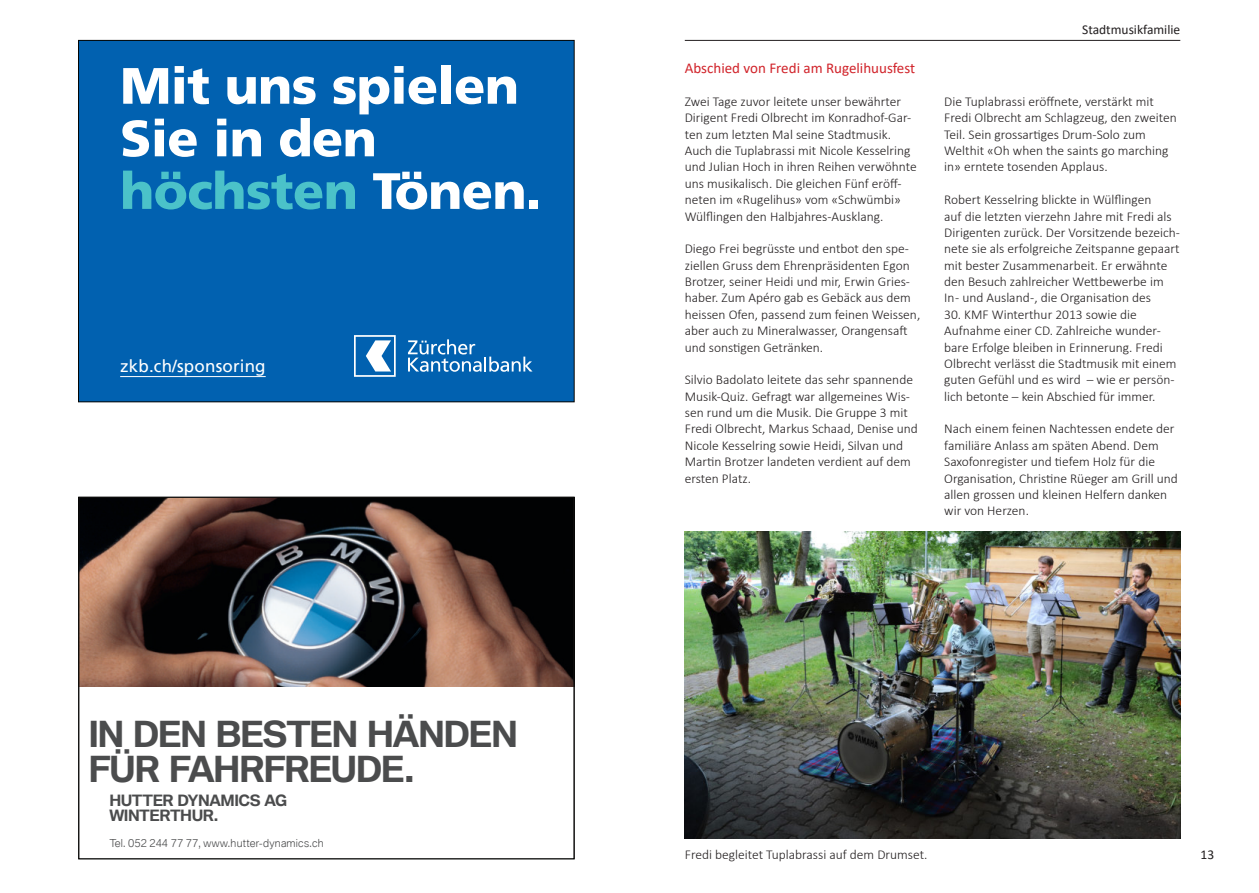
<style>
.page{position:relative;width:1259px;height:893px;background:#fff}
.page>*{position:absolute;margin:0;border:0;box-sizing:border-box;transform-origin:0 0}
.t1{font:900 51px/52.7px "Frutigerfor ZKB";letter-spacing:-.01em;color:#fff}
.t2{font:700 34.95px/35px "BMW Type Global Pro";letter-spacing:-.045em;color:#4b4c4d}
.t3{font:16.95px "Frutigerfor ZKB";letter-spacing:.01em;color:#fff}
.t4{font:700 15.15px/15.1px "BMW Type Global Pro";letter-spacing:-.03em;color:#4b4c4d}
.t5{font:15px "Calibri";color:#d1232a}
.t6{font:300 13.5px/16.4px "Calibri";color:#231f20}
.t7{font:13.5px "Calibri";color:#231f20}
.t8{font:300 10.65px "BMW Type Global Pro";letter-spacing:.02em;color:#4b4c4d}
.s1{color:#4bc2c9}
</style>
<div class="page">
<hr style="left:685px;top:40px;width:495px;height:1px;background:#231f20">
<img style="left:685px;top:531px;width:495px;height:307px">
<div style="left:80px;top:42px;width:492px;height:358px;background:#0161b0"></div>
<hr style="left:120px;top:376px;width:146px;height:1px;background:#fff">
<svg style="left:354px;top:335px;width:42px;height:42px"></svg>
<svg style="left:408px;top:339px;width:124px;height:33px;background:#3782c0"></svg>
<img style="left:81px;top:499px;width:491px;height:188px">
<h1 class="t1" style="left:120px;top:60px;width:423px">Mit uns spielen<br>Sie in den <span class="s1">höchsten</span> Tönen.</h1>
<p class="t3" style="left:120px;top:359px;width:147px">zkb.ch/sponsoring</p>
<h2 class="t2" style="left:88px;top:718px;width:431px">IN DEN BESTEN HÄNDEN<br>FÜR FAHRFREUDE.</h2>
<p class="t4" style="left:109px;top:793px;width:179px">HUTTER DYNAMICS AG<br>WINTERTHUR.</p>
<p class="t8" style="left:109px;top:837px;width:216px">Tel. 052 244 77 77, www.hutter-dynamics.ch</p>
<p class="t5" style="left:685px;top:59px;width:232px">Abschied von Fredi am Rugelihuusfest</p>
<p class="t6" style="left:685px;top:93px;width:233px">Zwei Tage zuvor leitete unser bewährter Dirigent Fredi Olbrecht im Konradhof-Gar&shy;ten zum letzten Mal seine Stadtmusik.<br>Auch die Tuplabrassi mit Nicole Kesselring und Julian Hoch in ihren Reihen verwöhnte uns musikalisch. Die gleichen Fünf eröff&shy;neten im «Rugelihus» vom «Schwümbi» Wülflingen den Halbjahres-Ausklang.</p>
<p class="t6" style="left:685px;top:240px;width:237px">Diego Frei begrüsste und entbot den spe&shy;ziellen Gruss dem Ehrenpräsidenten Egon Brotzer, seiner Heidi und mir, Erwin Gries&shy;haber. Zum Apéro gab es Gebäck aus dem heissen Ofen, passend zum feinen Weissen, aber auch zu Mineralwasser, Orangensaft und sonstigen Getränken.</p>
<p class="t6" style="left:685px;top:371px;width:235px">Silvio Badolato leitete das sehr spannende Musik-Quiz. Gefragt war allgemeines Wis&shy;sen rund um die Musik. Die Gruppe 3 mit Fredi Olbrecht, Markus Schaad, Denise und Nicole Kesselring sowie Heidi, Silvan und Martin Brotzer landeten verdient auf dem ersten Platz.</p>
<p class="t7" style="left:1082px;top:21px;width:100px">Stadtmusikfamilie</p>
<p class="t6" style="left:944px;top:93px;width:234px">Die Tuplabrassi eröffnete, verstärkt mit Fredi Olbrecht am Schlagzeug, den zweiten Teil. Sein grossartiges Drum-Solo zum Welthit «Oh when the saints go marching in» erntete tosenden Applaus.</p>
<p class="t6" style="left:944px;top:191px;width:237px">Robert Kesselring blickte in Wülflingen<br>auf die letzten vierzehn Jahre mit Fredi als Dirigenten zurück. Der Vorsitzende bezeich&shy;nete sie als erfolgreiche Zeitspanne gepaart mit bester Zusammenarbeit. Er erwähnte den Besuch zahlreicher Wettbewerbe im<br>In - und Ausland -, die Organisation des</p>
<p class="t6" style="left:944px;top:306px;width:234px">30. KMF Winterthur 2013 sowie die Aufnahme einer CD. Zahlreiche wunder&shy;bare Erfolge bleiben in Erinnerung. Fredi Olbrecht verlässt die Stadtmusik mit einem guten Gefühl und es wird – wie er persön&shy;lich betonte – kein Abschied für immer.</p>
<p class="t6" style="left:944px;top:421px;width:235px">Nach einem feinen Nachtessen endete der familiäre Anlass am späten Abend. Dem Saxofonregister und tiefem Holz für die Organisation, Christine Rüeger am Grill und allen grossen und kleinen Helfern danken wir von Herzen.</p>
<p class="t6" style="left:685px;top:846px;width:244px">Fredi begleitet Tuplabrassi auf dem Drumset.</p>
<p class="t7" style="left:1200px;top:846px;width:15px">13</p>
</div>
